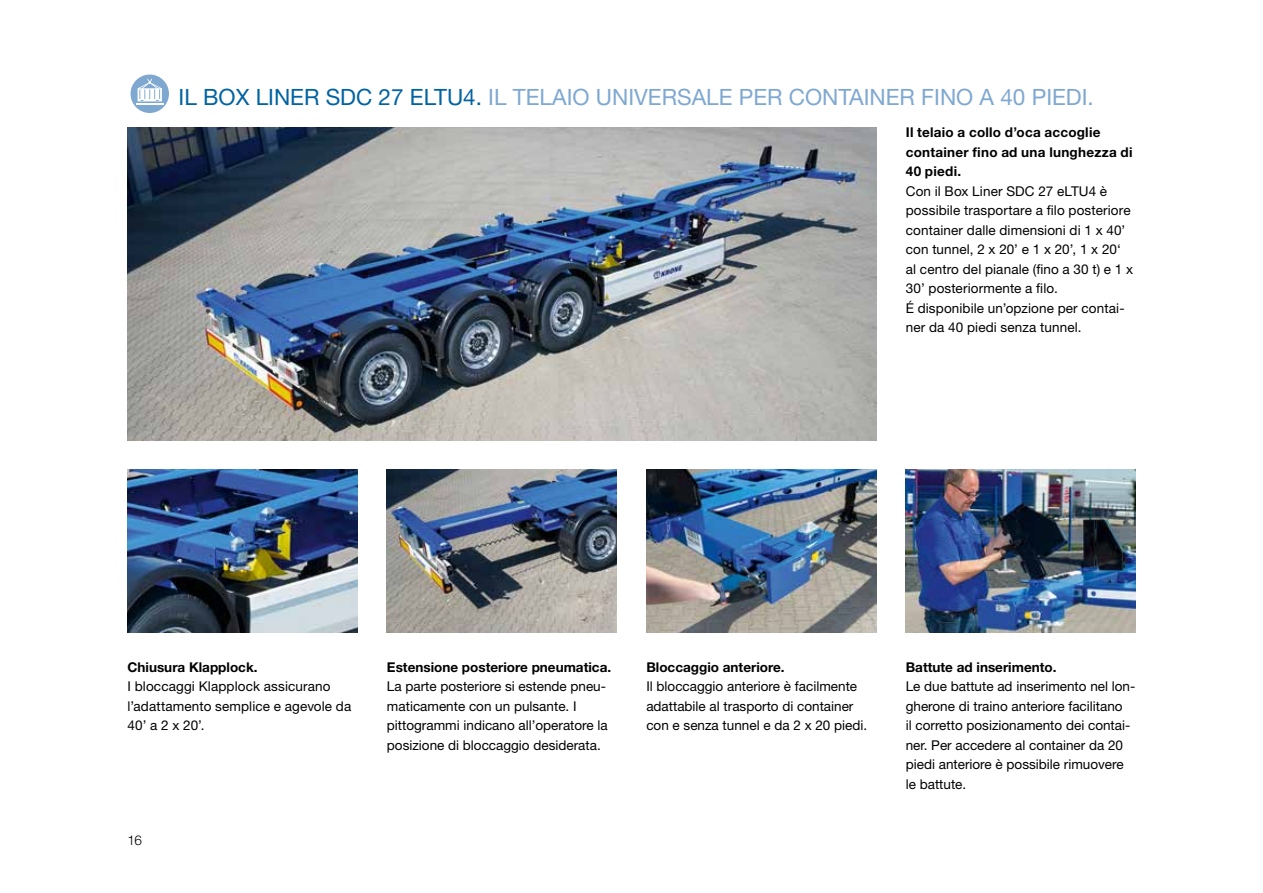
<style>
.page{position:relative;width:1263px;height:893px;background:#fff}
.page>*{position:absolute;margin:0;border:0;box-sizing:border-box;transform-origin:0 0}
.t1{font:22.5px "Helvetica Neue LT Std";color:#7fa8d1}
.t2{font:13.5px/19.5px "Helvetica Neue LT Std";color:#000}
.t3{font:700 13.5px "Helvetica Neue LT Std";color:#000}
.t4{font:700 13.5px/19.5px "Helvetica Neue LT Std";letter-spacing:.02em;color:#000}
.t5{font:300 13.5px "Helvetica Neue LT Std";color:#000}
.s1{color:#0063a3}
</style>
<div class="page">
<img style="left:128px;top:470px;width:229px;height:162px">
<img style="left:906px;top:470px;width:229px;height:162px">
<img style="left:387px;top:470px;width:230px;height:162px">
<img style="left:646px;top:470px;width:230px;height:162px">
<img style="left:128px;top:128px;width:748px;height:312px">
<div style="left:131px;top:75px;width:38px;height:38px;background:#7fa8d1;border-radius:50%"></div>
<svg style="left:136px;top:79px;width:28px;height:25px"></svg>
<h1 class="t1" style="left:179px;top:84px;width:917px"><span class="s1">IL BOX LINER SDC 27 ELTU4.</span> IL TELAIO UNIVERSALE PER CONTAINER FINO A 40 PIEDI.</h1>
<p class="t4" style="left:906px;top:122px;width:228px">Il telaio a collo d’oca accoglie container fino ad una lunghezza di<br>40 piedi.</p>
<p class="t2" style="left:906px;top:181px;width:229px">Con il Box Liner SDC 27 eLTU4 è possibile trasportare a filo posteriore container dalle dimensioni di 1 x 40’ con tunnel, 2 x 20’ e 1 x 20’, 1 x 20‘ al centro del pianale (fino a 30 t) e 1 x 30’ posteriormente a filo.<br>É disponibile un’opzione per contai&shy;ner da 40 piedi senza tunnel.</p>
<p class="t3" style="left:128px;top:659px;width:131px">Chiusura Klapplock.</p>
<p class="t2" style="left:128px;top:677px;width:225px">I bloccaggi Klapplock assicurano l’adattamento semplice e agevole da<br>40’ a 2 x 20’.</p>
<p class="t5" style="left:128px;top:832px;width:16px">16</p>
<p class="t3" style="left:387px;top:659px;width:226px">Estensione posteriore pneumatica.</p>
<p class="t2" style="left:387px;top:677px;width:222px">La parte posteriore si estende pneu&shy;maticamente con un pulsante. I pittogrammi indicano all’operatore la posizione di bloccaggio desiderata.</p>
<p class="t3" style="left:646px;top:659px;width:140px">Bloccaggio anteriore.</p>
<p class="t2" style="left:646px;top:677px;width:222px">Il bloccaggio anteriore è facilmente adattabile al trasporto di container con e senza tunnel e da 2 x 20 piedi.</p>
<p class="t3" style="left:906px;top:659px;width:152px">Battute ad inserimento.</p>
<p class="t2" style="left:906px;top:677px;width:231px">Le due battute ad inserimento nel lon&shy;gherone di traino anteriore facilitano<br>il corretto posizionamento dei contai&shy;ner. Per accedere al container da 20 piedi anteriore è possibile rimuovere le battute.</p>
</div>
